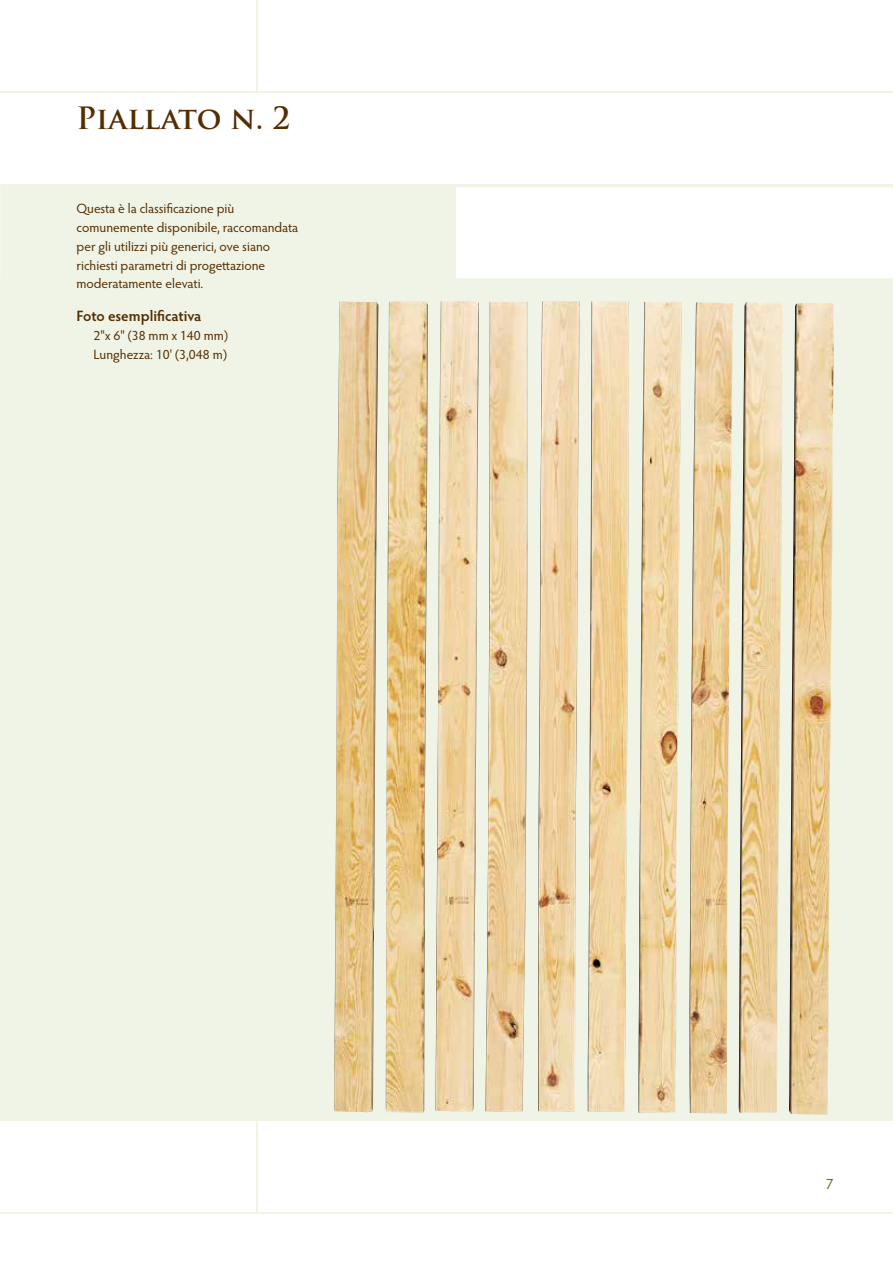
<style>
.page{position:relative;width:893px;height:1263px;background:#f0f4e6}
.page>*{position:absolute;margin:0;border:0;box-sizing:border-box;transform-origin:0 0}
.t1{font:700 30px "Trajan Pro";color:#542d00}
.t2{font:600 15px "Hypatia Sans Pro";letter-spacing:-.005em;color:#542d00}
.t3{font:15px "Hypatia Sans Pro";color:#5a7411}
.t4{font:13.5px/18.8px "Hypatia Sans Pro";color:#542d00}
</style>
<div class="page">
<div style="left:259px;top:1121px;width:634px;height:90px;background:#fff"></div>
<div style="left:0;top:93px;width:893px;height:91px;background:#fff"></div>
<div style="left:0;top:1215px;width:893px;height:48px;background:#fff"></div>
<div style="left:0;top:1121px;width:256px;height:90px;background:#fff"></div>
<div style="left:0;top:0;width:256px;height:90px;background:#fff"></div>
<div style="left:259px;top:0;width:634px;height:90px;background:#fff"></div>
<div style="left:457px;top:187px;width:436px;height:90px;background:#fff"></div>
<img style="left:334px;top:301px;width:499px;height:814px">
<h1 class="t1" style="left:77px;top:99px;width:215px">Piallato n. 2</h1>
<p class="t4" style="left:77px;top:199px;width:223px">Questa è la classificazione più comunemente disponibile, raccomandata per gli utilizzi più generici, ove siano richiesti parametri di progettazione moderatamente elevati.</p>
<p class="t2" style="left:77px;top:306px;width:126px">Foto esemplificativa</p>
<p class="t4" style="left:94px;top:326px;width:136px">2"x 6" (38 mm x 140 mm)<br>Lunghezza: 10' (3,048 m)</p>
<p class="t3" style="left:826px;top:1173px;width:9px">7</p>
</div>
